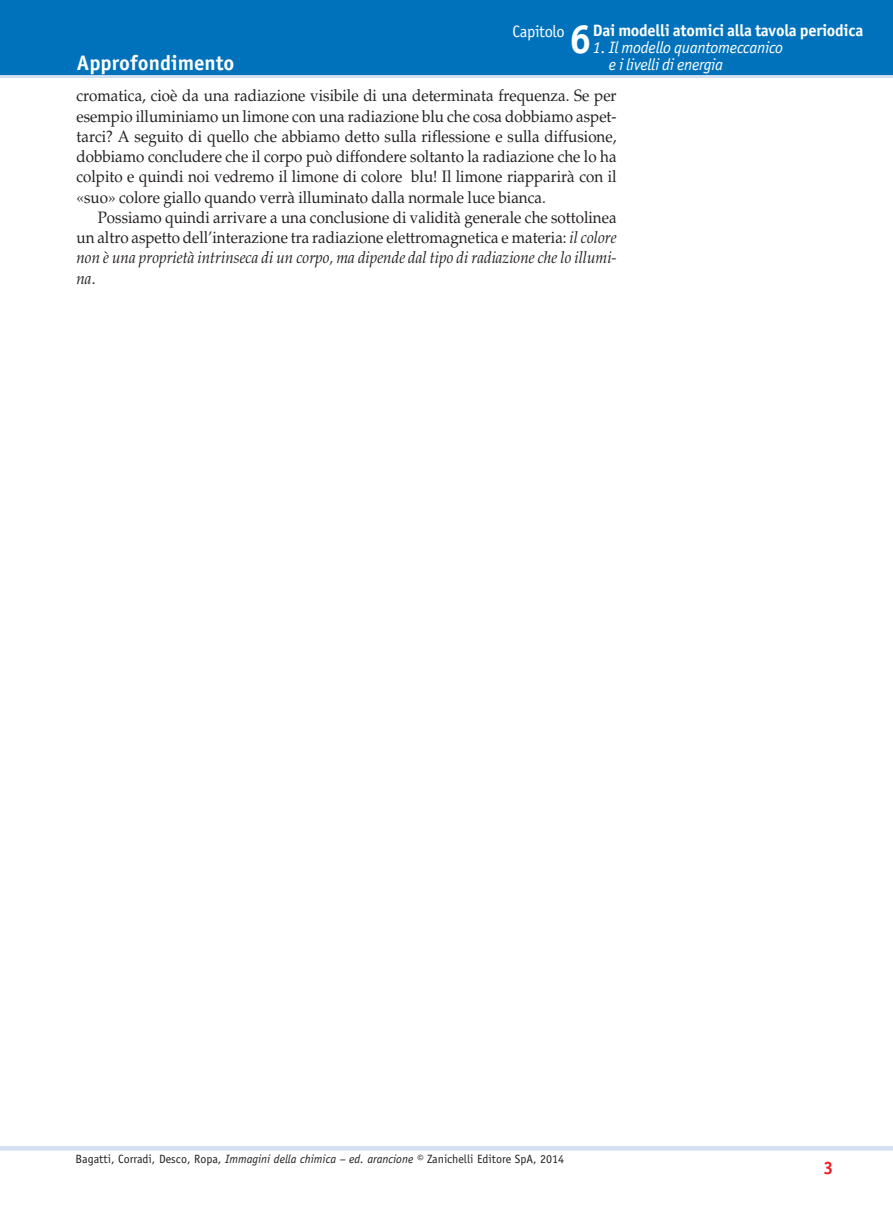
<style>
.page{position:relative;width:893px;height:1212px;background:#fff}
.page>*{position:absolute;margin:0;border:0;box-sizing:border-box;transform-origin:0 0}
.t1{font:700 40.65px "Officina Sans Std";color:#fff}
.t2{font:700 21px "Officina Sans Std";color:#fff}
.t3{font:700 18px "Officina Sans Std";color:#ee1d23}
.t4{font:16.5px/20.2px "Palatino LT Std";color:#231f20;text-align:justify;scale:.92 1}
.t5{font:italic 16.5px/16.8px "Officina Sans Std";letter-spacing:-.015em;color:#fff}
.t6{font:700 16.5px "Officina Sans Std";letter-spacing:-.015em;color:#fff}
.t7{font:16.5px "Officina Sans Std";letter-spacing:-.02em;color:#fff}
.t8{font:12px "Officina Sans Std";color:#231f20}
.s1{font-style:italic}
</style>
<div class="page">
<div style="left:0;top:0;width:893px;height:76px;background:#0072bc"></div>
<hr style="left:0;top:75px;width:893px;height:3px;background:#d4e0f1">
<hr style="left:0;top:1146px;width:893px;height:4px;background:#d4e0f1">
<p class="t2" style="left:77px;top:50px;width:159px">Approfondimento</p>
<h1 class="t1" style="left:569px;top:14px;width:24px">6</h1>
<p class="t6" style="left:593px;top:20px;width:272px">Dai modelli atomici alla tavola periodica</p>
<p class="t7" style="left:512px;top:22px;width:54px">Capitolo</p>
<p class="t5" style="left:609px;top:39px;width:176px;text-indent:-16px">1. Il modello quantomeccanico e i livelli di energia</p>
<p class="t4" style="left:77px;top:86px;width:589px">cromatica, cioè da una radiazione visibile di una determinata frequenza. Se per esempio illuminiamo un limone con una radiazione blu che cosa dobbiamo aspet&shy;tarci? A seguito di quello che abbiamo detto sulla riflessione e sulla diffusione, dobbiamo concludere che il corpo può diffondere soltanto la radiazione che lo ha colpito e quindi noi vedremo il limone di colore blu! Il limone riapparirà con il «suo» colore giallo quando verrà illuminato dalla normale luce bianca.</p>
<p class="t4" style="left:77px;top:207px;width:589px;text-indent:21px">Possiamo quindi arrivare a una conclusione di validità generale che sottolinea un altro aspetto dell’interazione tra radiazione elettromagnetica e materia: <span class="s1">il colore non è una proprietà intrinseca di un corpo, ma dipende dal tipo di radiazione che lo illumi&shy;na</span>.</p>
<p class="t8" style="left:75px;top:1152px;width:490px">Bagatti, Corradi, Desco, Ropa, <span class="s1">Immagini della chimica – ed. arancione ©</span> Zanichelli Editore SpA, 2014</p>
<p class="t3" style="left:823px;top:1156px;width:12px">3</p>
</div>
